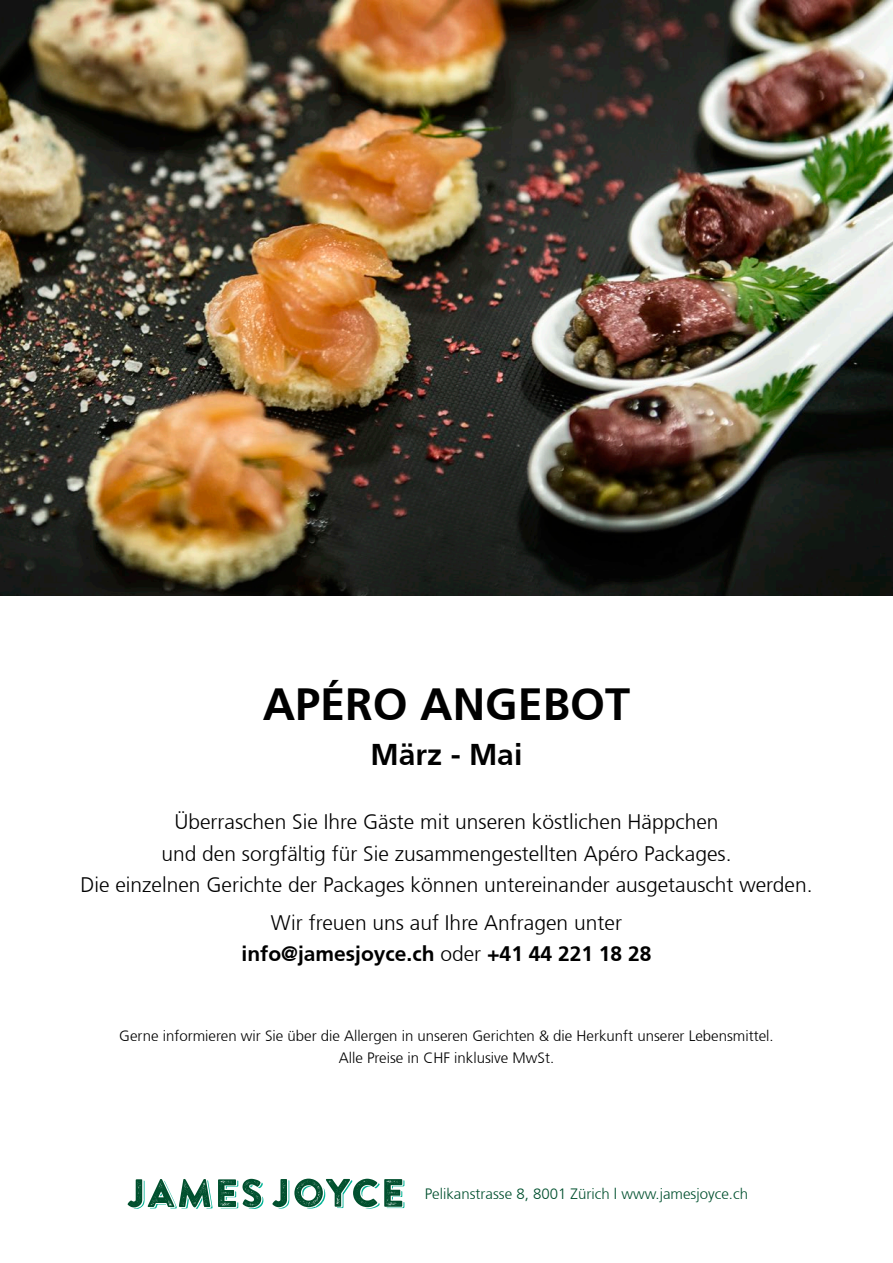
<style>
.page{position:relative;width:893px;height:1263px;background:#fff}
.page>*{position:absolute;margin:0;border:0;box-sizing:border-box;transform-origin:0 0}
.t1{font:700 45px "A Frutiger";color:#000}
.t2{font:300 30px "A Frutiger";color:#000}
.t3{font:21px/31.5px "A Frutiger Light Roman";color:#000001;text-align:center}
.t4{font:300 21px "A Frutiger";color:#000}
.t5{font:21px "A Frutiger Light Roman";color:#000}
.t6{font:15px "A Frutiger Light Roman";color:#000}
.t7{font:15px "A Frutiger Light Roman";color:#00502e}
.s1{font-family:"A Frutiger Light Roman";font-weight:400}
</style>
<div class="page">
<svg style="left:272px;top:1178px;width:132px;height:31px"></svg>
<svg style="left:128px;top:1179px;width:135px;height:30px"></svg>
<img style="left:0;top:0;width:893px;height:595px">
<p class="t1" style="left:263px;top:678px;width:369px">APÉRO ANGEBOT</p>
<p class="t2" style="left:371px;top:737px;width:153px">März - Mai</p>
<p class="t3" style="left:80px;top:806px;width:734px">Überraschen Sie Ihre Gäste mit unseren köstlichen Häppchen<br>und den sorgfältig für Sie zusammengestellten Apéro Packages.<br>Die einzelnen Gerichte der Packages können untereinander ausgetauscht werden.</p>
<p class="t5" style="left:271px;top:911px;width:352px">Wir freuen uns auf Ihre Anfragen unter</p>
<p class="t4" style="left:242px;top:941px;width:411px">info@jamesjoyce.ch <span class="s1">oder</span> +41 44 221 18 28</p>
<p class="t6" style="left:119px;top:1027px;width:656px">Gerne informieren wir Sie über die Allergen in unseren Gerichten &amp; die Herkunft unserer Lebensmittel.</p>
<p class="t6" style="left:339px;top:1049px;width:217px">Alle Preise in CHF inklusive MwSt.</p>
<p class="t7" style="left:425px;top:1186px;width:325px">Pelikanstrasse 8, 8001 Zürich | www.jamesjoyce.ch</p>
</div>
